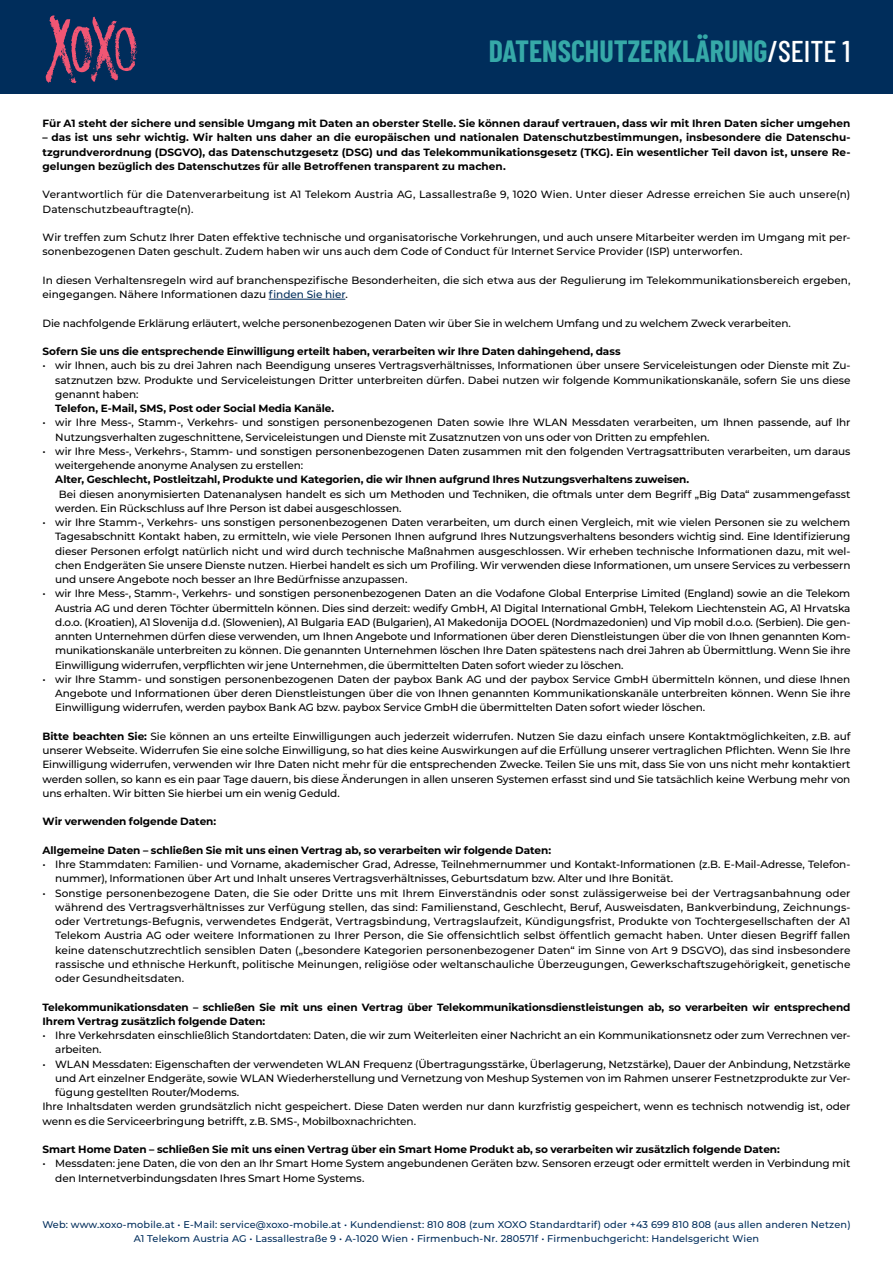
<style>
.page{position:relative;width:893px;height:1263px;background:#fff}
.page>*{position:absolute;margin:0;border:0;box-sizing:border-box;transform-origin:0 0}
.t1{font:700 30px "Barlow Condensed";color:#36a9a8}
.t2{font:500 10.5px/14.2px "Montserrat";letter-spacing:-.01em;color:#000}
.t3{font:700 10.5px/14.2px "Montserrat";letter-spacing:-.005em;color:#000;text-align:justify}
.t4{font:500 10.5px/14.2px "Montserrat";letter-spacing:.01em;color:#000}
.t5{font:500 9.75px/13.5px "Montserrat";letter-spacing:.015em;color:#002d5b;text-align:center}
.s1{font-weight:500;color:#fff}
.s2{color:#002d5b}
.s3{font-weight:700}
</style>
<div class="page">
<hr style="left:269px;top:299px;width:76px;height:1px;background:#002d5b">
<div style="left:0;top:0;width:893px;height:94px;background:#002d5b"></div>
<svg style="left:46px;top:15px;width:92px;height:68px"></svg>
<h1 class="t1" style="left:489px;top:30px;width:363px">DATENSCHUTZERKLÄRUNG<span class="s1">/SEITE 1</span></h1>
<p class="t3" style="left:43px;top:116px;width:809px">Für A1 steht der sichere und sensible Umgang mit Daten an oberster Stelle. Sie können darauf vertrauen, dass wir mit Ihren Daten sicher umgehen</p>
<p class="t3" style="left:43px;top:130px;width:809px">– das ist uns sehr wichtig. Wir halten uns daher an die europäischen und nationalen Datenschutzbestimmungen, insbesondere die Datenschu&shy;tzgrundverordnung (DSGVO), das Datenschutzgesetz (DSG) und das Telekommunikationsgesetz (TKG). Ein wesentlicher Teil davon ist, unsere Re&shy;gelungen bezüglich des Datenschutzes für alle Betroffenen transparent zu machen.</p>
<p class="t4" style="left:43px;top:187px;width:809px">Verantwortlich für die Datenverarbeitung ist A1 Telekom Austria AG, Lassallestraße 9, 1020 Wien. Unter dieser Adresse erreichen Sie auch unsere(n)<br>Datenschutzbeauftragte(n).</p>
<p class="t2" style="left:43px;top:230px;width:809px">Wir treffen zum Schutz Ihrer Daten effektive technische und organisatorische Vorkehrungen, und auch unsere Mitarbeiter werden im Umgang mit per&shy;sonenbezogenen Daten geschult. Zudem haben wir uns auch dem Code of Conduct für Internet Service Provider (ISP) unterworfen.</p>
<p class="t2" style="left:43px;top:273px;width:809px">In diesen Verhaltensregeln wird auf branchenspezifische Besonderheiten, die sich etwa aus der Regulierung im Telekommunikationsbereich ergeben, eingegangen. Nähere Informationen dazu <span class="s2">finden Sie hier</span>.</p>
<p class="t2" style="left:43px;top:315px;width:750px">Die nachfolgende Erklärung erläutert, welche personenbezogenen Daten wir über Sie in welchem Umfang und zu welchem Zweck verarbeiten.</p>
<p class="t3" style="left:43px;top:344px;width:580px">Sofern Sie uns die entsprechende Einwilligung erteilt haben, verarbeiten wir Ihre Daten dahingehend, dass</p>
<p class="t2" style="left:55px;top:358px;width:797px;text-align:justify;text-indent:-13px">• wir Ihnen, auch bis zu drei Jahren nach Beendigung unseres Vertragsverhältnisses, Informationen über unsere Serviceleistungen oder Dienste mit Zu&shy;satznutzen bzw. Produkte und Serviceleistungen Dritter unterbreiten dürfen. Dabei nutzen wir folgende Kommunikationskanäle, sofern Sie uns diese genannt haben:</p>
<p class="t3" style="left:55px;top:401px;width:280px">Telefon, E-Mail, SMS, Post oder Social Media Kanäle.</p>
<p class="t2" style="left:55px;top:415px;width:797px;text-indent:-13px">• wir Ihre Mess-, Stamm-, Verkehrs- und sonstigen personenbezogenen Daten sowie Ihre WLAN Messdaten verarbeiten, um Ihnen passende, auf Ihr<br>Nutzungsverhalten zugeschnittene, Serviceleistungen und Dienste mit Zusatznutzen von uns oder von Dritten zu empfehlen.</p>
<p class="t2" style="left:55px;top:444px;width:797px;text-indent:-13px">• wir Ihre Mess-, Verkehrs-, Stamm- und sonstigen personenbezogenen Daten zusammen mit den folgenden Vertragsattributen verarbeiten, um daraus weitergehende anonyme Analysen zu erstellen:</p>
<p class="t3" style="left:55px;top:472px;width:636px">Alter, Geschlecht, Postleitzahl, Produkte und Kategorien, die wir Ihnen aufgrund Ihres Nutzungsverhaltens zuweisen.</p>
<p class="t2" style="left:55px;top:486px;width:797px;text-indent:4px">Bei diesen anonymisierten Datenanalysen handelt es sich um Methoden und Techniken, die oftmals unter dem Begriff „Big Data“ zusammengefasst werden. Ein Rückschluss auf Ihre Person ist dabei ausgeschlossen.</p>
<p class="t2" style="left:55px;top:515px;width:797px;text-align:justify;text-indent:-13px">• wir Ihre Stamm-, Verkehrs- uns sonstigen personenbezogenen Daten verarbeiten, um durch einen Vergleich, mit wie vielen Personen sie zu welchem Tagesabschnitt Kontakt haben, zu ermitteln, wie viele Personen Ihnen aufgrund Ihres Nutzungsverhaltens besonders wichtig sind. Eine Identifizierung dieser Personen erfolgt natürlich nicht und wird durch technische Maßnahmen ausgeschlossen. Wir erheben technische Informationen dazu, mit wel&shy;chen Endgeräten Sie unsere Dienste nutzen. Hierbei handelt es sich um Profiling. Wir verwenden diese Informationen, um unsere Services zu verbessern und unsere Angebote noch besser an Ihre Bedürfnisse anzupassen.</p>
<p class="t2" style="left:55px;top:586px;width:797px;text-align:justify;text-indent:-13px">• wir Ihre Mess-, Stamm-, Verkehrs- und sonstigen personenbezogenen Daten an die Vodafone Global Enterprise Limited (England) sowie an die Telekom Austria AG und deren Töchter übermitteln können. Dies sind derzeit: wedify GmbH, A1 Digital International GmbH, Telekom Liechtenstein AG, A1 Hrvatska d.o.o. (Kroatien), A1 Slovenija d.d. (Slowenien), A1 Bulgaria EAD (Bulgarien), A1 Makedonija DOOEL (Nordmazedonien) und Vip mobil d.o.o. (Serbien). Die gen&shy;annten Unternehmen dürfen diese verwenden, um Ihnen Angebote und Informationen über deren Dienstleistungen über die von Ihnen genannten Kom&shy;munikationskanäle unterbreiten zu können. Die genannten Unternehmen löschen Ihre Daten spätestens nach drei Jahren ab Übermittlung. Wenn Sie ihre Einwilligung widerrufen, verpflichten wir jene Unternehmen, die übermittelten Daten sofort wieder zu löschen.</p>
<p class="t2" style="left:55px;top:672px;width:797px;text-align:justify;text-indent:-13px">• wir Ihre Stamm- und sonstigen personenbezogenen Daten der paybox Bank AG und der paybox Service GmbH übermitteln können, und diese Ihnen Angebote und Informationen über deren Dienstleistungen über die von Ihnen genannten Kommunikationskanäle unterbreiten können. Wenn Sie ihre Einwilligung widerrufen, werden paybox Bank AG bzw. paybox Service GmbH die übermittelten Daten sofort wieder löschen.</p>
<p class="t2" style="left:43px;top:729px;width:809px;text-align:justify"><span class="s3">Bitte beachten Sie:</span> Sie können an uns erteilte Einwilligungen auch jederzeit widerrufen. Nutzen Sie dazu einfach unsere Kontaktmöglichkeiten, z.B. auf unserer Webseite. Widerrufen Sie eine solche Einwilligung, so hat dies keine Auswirkungen auf die Erfüllung unserer vertraglichen Pflichten. Wenn Sie Ihre Einwilligung widerrufen, verwenden wir Ihre Daten nicht mehr für die entsprechenden Zwecke. Teilen Sie uns mit, dass Sie von uns nicht mehr kontaktiert werden sollen, so kann es ein paar Tage dauern, bis diese Änderungen in allen unseren Systemen erfasst sind und Sie tatsächlich keine Werbung mehr von uns erhalten. Wir bitten Sie hierbei um ein wenig Geduld.</p>
<p class="t3" style="left:43px;top:814px;width:175px">Wir verwenden folgende Daten:</p>
<p class="t3" style="left:43px;top:842px;width:510px">Allgemeine Daten – schließen Sie mit uns einen Vertrag ab, so verarbeiten wir folgende Daten:</p>
<p class="t2" style="left:55px;top:857px;width:797px;text-indent:-13px">• Ihre Stammdaten: Familien- und Vorname, akademischer Grad, Adresse, Teilnehmernummer und Kontakt-Informationen (z.B. E-Mail-Adresse, Telefon&shy;nummer), Informationen über Art und Inhalt unseres Vertragsverhältnisses, Geburtsdatum bzw. Alter und Ihre Bonität.</p>
<p class="t2" style="left:55px;top:885px;width:797px;text-align:justify;text-indent:-13px">• Sonstige personenbezogene Daten, die Sie oder Dritte uns mit Ihrem Einverständnis oder sonst zulässigerweise bei der Vertragsanbahnung oder während des Vertragsverhältnisses zur Verfügung stellen, das sind: Familienstand, Geschlecht, Beruf, Ausweisdaten, Bankverbindung, Zeichnungs&shy;oder Vertretungs-Befugnis, verwendetes Endgerät, Vertragsbindung, Vertragslaufzeit, Kündigungsfrist, Produkte von Tochtergesellschaften der A1<br>Telekom Austria AG oder weitere Informationen zu Ihrer Person, die Sie offensichtlich selbst öffentlich gemacht haben. Unter diesen Begriff fallen keine datenschutzrechtlich sensiblen Daten („besondere Kategorien personenbezogener Daten“ im Sinne von Art 9 DSGVO), das sind insbesondere rassische und ethnische Herkunft, politische Meinungen, religiöse oder weltanschauliche Überzeugungen, Gewerkschaftszugehörigkeit, genetische oder Gesundheitsdaten.</p>
<p class="t3" style="left:43px;top:999px;width:809px">Telekommunikationsdaten – schließen Sie mit uns einen Vertrag über Telekommunikationsdienstleistungen ab, so verarbeiten wir entsprechend<br>Ihrem Vertrag zusätzlich folgende Daten:</p>
<p class="t2" style="left:55px;top:1028px;width:797px;text-indent:-13px">• Ihre Verkehrsdaten einschließlich Standortdaten: Daten, die wir zum Weiterleiten einer Nachricht an ein Kommunikationsnetz oder zum Verrechnen ver&shy;arbeiten.</p>
<p class="t2" style="left:43px;top:1056px;width:809px">• WLAN Messdaten: Eigenschaften der verwendeten WLAN Frequenz (Übertragungsstärke, Überlagerung, Netzstärke), Dauer der Anbindung, Netzstärke</p>
<p class="t2" style="left:55px;top:1070px;width:797px">und Art einzelner Endgeräte, sowie WLAN Wiederherstellung und Vernetzung von Meshup Systemen von im Rahmen unserer Festnetzprodukte zur Ver-</p>
<p class="t2" style="left:55px;top:1085px;width:185px">fügung gestellten Router/Modems.</p>
<p class="t2" style="left:43px;top:1099px;width:809px">Ihre Inhaltsdaten werden grundsätzlich nicht gespeichert. Diese Daten werden nur dann kurzfristig gespeichert, wenn es technisch notwendig ist, oder</p>
<p class="t2" style="left:43px;top:1113px;width:375px">wenn es die Serviceerbringung betrifft, z.B. SMS-, Mobilboxnachrichten.</p>
<p class="t3" style="left:43px;top:1142px;width:739px">Smart Home Daten – schließen Sie mit uns einen Vertrag über ein Smart Home Produkt ab, so verarbeiten wir zusätzlich folgende Daten:</p>
<p class="t2" style="left:55px;top:1156px;width:797px;text-indent:-13px">• Messdaten: jene Daten, die von den an Ihr Smart Home System angebundenen Geräten bzw. Sensoren erzeugt oder ermittelt werden in Verbindung mit den Internetverbindungsdaten Ihres Smart Home Systems.</p>
<p class="t5" style="left:42px;top:1217px;width:810px">Web: www.xoxo-mobile.at • E-Mail: service@xoxo-mobile.at • Kundendienst: 810 808 (zum XOXO Standardtarif) oder +43 699 810 808 (aus allen anderen Netzen)<br>A1 Telekom Austria AG • Lassallestraße 9 • A-1020 Wien • Firmenbuch-Nr. 280571f • Firmenbuchgericht: Handelsgericht Wien</p>
</div>
